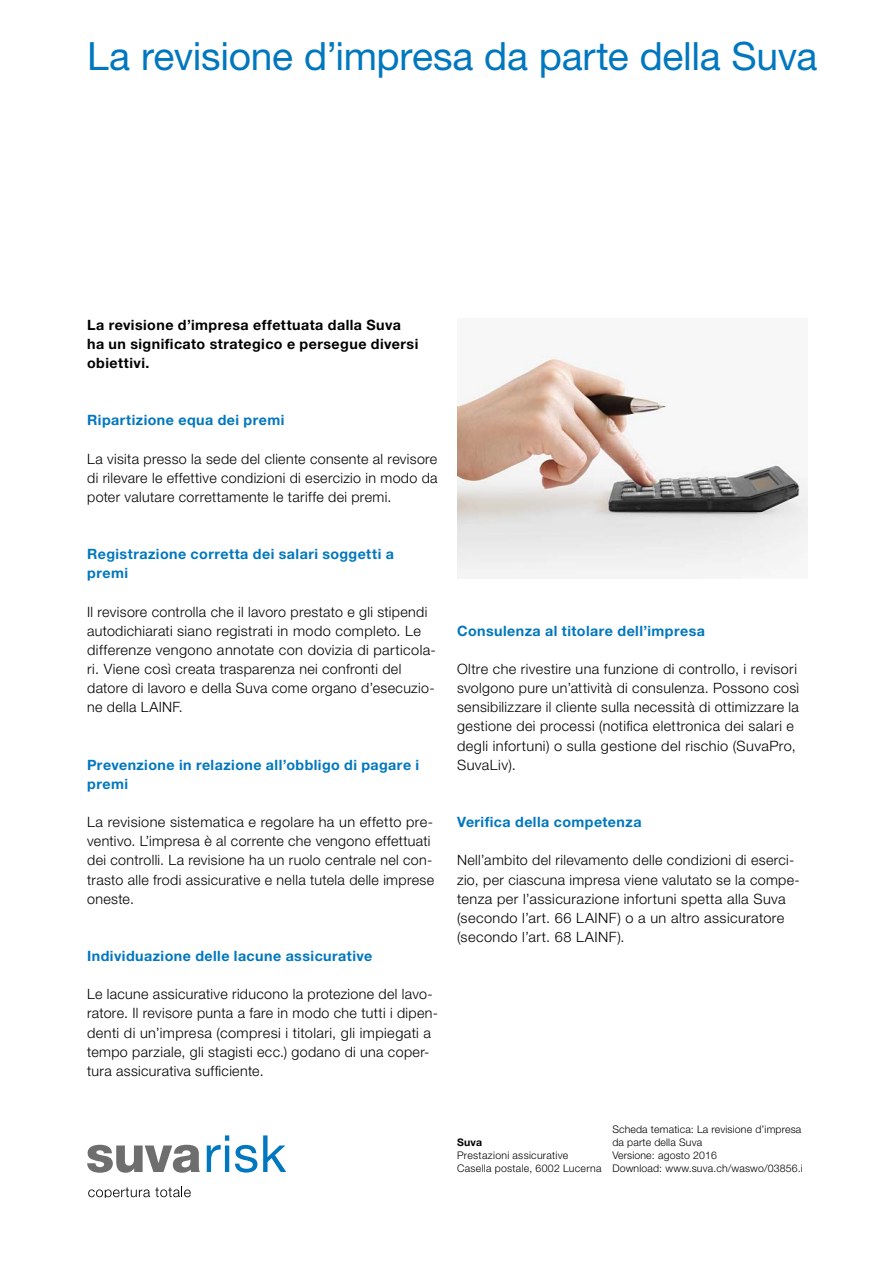
<style>
.page{position:relative;width:893px;height:1263px;background:#fff}
.page>*{position:absolute;margin:0;border:0;box-sizing:border-box;transform-origin:0 0}
.Kapitelüberschrift_k{font:39px "Helvetica Neue LT Std";letter-spacing:-.01em;color:#0077be}
.Fliesstext_9_5pt_45{font:300 14.25px/19.2px "Helvetica Neue LT Std";letter-spacing:.025em;color:#000}
._1_Überschrift_Marke{font:700 14.25px/19.2px "Helvetica Neue LT Std";letter-spacing:.03em;color:#0077be}
._2_Überschrift_Schwa{font:700 14.25px/19.2px "Helvetica Neue LT Std";letter-spacing:.03em;color:#000}
.Absender_Text_7pt_45{font:300 10.5px/12.8px "Helvetica Neue LT Std";letter-spacing:.015em;color:#000}
.Impressum_Text_7_45{font:300 10.5px "Helvetica Neue LT Std";letter-spacing:.03em;color:#000}
.Absender_Titel_7pt_7{font:700 10.5px "Helvetica Neue LT Std";color:#000}
</style>
<div class="page">
<img style="left:457px;top:350px;width:351px;height:228px">
<svg style="left:87px;top:1145px;width:113px;height:28px"></svg>
<svg style="left:88px;top:1187px;width:103px;height:10px"></svg>
<svg style="left:207px;top:1135px;width:22px;height:37px"></svg>
<svg style="left:235px;top:1145px;width:22px;height:27px"></svg>
<svg style="left:263px;top:1135px;width:23px;height:37px"></svg>
<p class="Kapitelüberschrift_k" style="left:87px;top:33px;width:732px">La revisione d’impresa da parte della Suva</p>
<p class="_2_Überschrift_Schwa" style="left:87px;top:315px;width:333px">La revisione d’impresa effettuata dalla Suva ha un significato strategico e persegue diversi obiettivi.</p>
<p class="_1_Überschrift_Marke" style="left:87px;top:410px;width:199px">Ripartizione equa dei premi</p>
<p class="Fliesstext_9_5pt_45" style="left:87px;top:448px;width:352px;text-align:justify">La visita presso la sede del cliente consente al revisore di rilevare le effettive condizioni di esercizio in modo da poter valutare correttamente le tariffe dei premi.</p>
<p class="_1_Überschrift_Marke" style="left:87px;top:544px;width:308px">Registrazione corretta dei salari soggetti a premi</p>
<p class="Fliesstext_9_5pt_45" style="left:87px;top:602px;width:350px">Il revisore controlla che il lavoro prestato e gli stipendi autodichiarati siano registrati in modo completo. Le differenze vengono annotate con dovizia di particola&shy;ri. Viene così creata trasparenza nei confronti del datore di lavoro e della Suva come organo d’esecuzio&shy;ne della LAINF.</p>
<p class="_1_Überschrift_Marke" style="left:87px;top:755px;width:334px">Prevenzione in relazione all’obbligo di pagare i premi</p>
<p class="Fliesstext_9_5pt_45" style="left:87px;top:812px;width:348px">La revisione sistematica e regolare ha un effetto pre&shy;ventivo. L’impresa è al corrente che vengono effettuati dei controlli. La revisione ha un ruolo centrale nel con&shy;trasto alle frodi assicurative e nella tutela delle imprese oneste.</p>
<p class="_1_Überschrift_Marke" style="left:87px;top:946px;width:287px">Individuazione delle lacune assicurative</p>
<p class="Fliesstext_9_5pt_45" style="left:87px;top:984px;width:352px">Le lacune assicurative riducono la protezione del lavo&shy;ratore. Il revisore punta a fare in modo che tutti i dipen&shy;denti di un’impresa (compresi i titolari, gli impiegati a tempo parziale, gli stagisti ecc.) godano di una coper&shy;tura assicurativa sufficiente.</p>
<p class="_1_Überschrift_Marke" style="left:457px;top:621px;width:249px">Consulenza al titolare dell’impresa</p>
<p class="Fliesstext_9_5pt_45" style="left:457px;top:659px;width:344px">Oltre che rivestire una funzione di controllo, i revisori svolgono pure un’attività di consulenza. Possono così sensibilizzare il cliente sulla necessità di ottimizzare la gestione dei processi (notifica elettronica dei salari e degli infortuni) o sulla gestione del rischio (SuvaPro, SuvaLiv).</p>
<p class="_1_Überschrift_Marke" style="left:457px;top:812px;width:186px">Verifica della competenza</p>
<p class="Fliesstext_9_5pt_45" style="left:457px;top:850px;width:344px">Nell’ambito del rilevamento delle condizioni di eserci&shy;zio, per ciascuna impresa viene valutato se la compe&shy;tenza per l’assicurazione infortuni spetta alla Suva (secondo l’art. 66 LAINF) o a un altro assicuratore (secondo l’art. 68 LAINF).</p>
<p class="Absender_Titel_7pt_7" style="left:457px;top:1136px;width:27px">Suva</p>
<p class="Impressum_Text_7_45" style="left:457px;top:1149px;width:113px">Prestazioni assicurative</p>
<p class="Impressum_Text_7_45" style="left:457px;top:1161px;width:146px">Casella postale, 6002 Lucerna</p>
<p class="Absender_Text_7pt_45" style="left:612px;top:1123px;width:191px">Scheda tematica: La revisione d’impresa da parte della Suva</p>
<p class="Absender_Text_7pt_45" style="left:612px;top:1148px;width:106px">Versione: agosto 2016</p>
<p class="Absender_Text_7pt_45" style="left:612px;top:1161px;width:192px">Download: www.suva.ch/waswo/03856.i</p>
</div>
